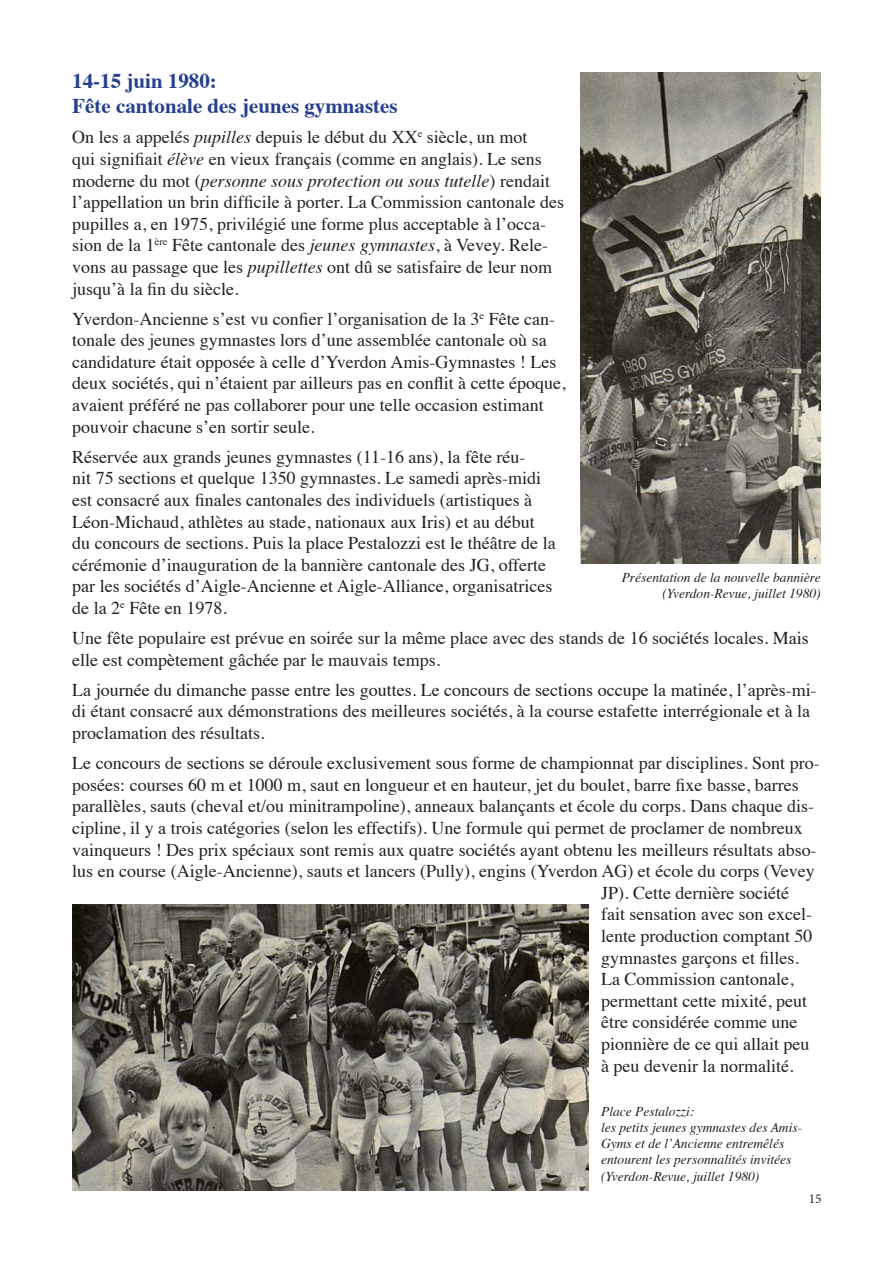
<style>
.page{position:relative;width:893px;height:1263px;background:#fff}
.page>*{position:absolute;margin:0;border:0;box-sizing:border-box;transform-origin:0 0}
.t1{font:700 21px "Times";color:#253f8e}
.t2{font:18px/21.6px "Times";color:#231f20}
.t3{font:italic 13.5px/16.2px "Times";color:#231f20}
.t4{font:13.5px "Minion Pro";color:#231f20}
.s1{font-style:italic}
</style>
<div class="page">
<img style="left:72px;top:904px;width:516px;height:287px">
<img style="left:580px;top:72px;width:241px;height:491px">
<p class="t1" style="left:72px;top:61px;width:146px">14-15 juin 1980:</p>
<p class="t1" style="left:72px;top:86px;width:327px">Fête cantonale des jeunes gymnastes</p>
<p class="t2" style="left:72px;top:125px;width:493px">On les a appelés <span class="s1">pupilles</span> depuis le début du XX<sup>e</sup> siècle, un mot<br>qui signifiait <span class="s1">élève</span> en vieux français (comme en anglais). Le sens moderne du mot (<span class="s1">personne sous protection ou sous tutelle</span>) rendait l’appellation un brin difficile à porter. La Commission cantonale des pupilles a, en 1975, privilégié une forme plus acceptable à l’occa&shy;sion de la 1<sup>ère</sup> Fête cantonale des <span class="s1">jeunes gymnastes</span>, à Vevey. Rele&shy;vons au passage que les <span class="s1">pupillettes</span> ont dû se satisfaire de leur nom jusqu’à la fin du siècle.</p>
<p class="t2" style="left:72px;top:306px;width:495px">Yverdon-Ancienne s’est vu confier l’organisation de la 3<sup>e</sup> Fête can&shy;tonale des jeunes gymnastes lors d’une assemblée cantonale où sa candidature était opposée à celle d’Yverdon Amis-Gymnastes ! Les deux sociétés, qui n’étaient par ailleurs pas en conflit à cette époque, avaient préféré ne pas collaborer pour une telle occasion estimant pouvoir chacune s’en sortir seule.</p>
<p class="t2" style="left:72px;top:444px;width:485px">Réservée aux grands jeunes gymnastes (11-16 ans), la fête réu-<br>nit 75 sections et quelque 1350 gymnastes. Le samedi après-midi est consacré aux finales cantonales des individuels (artistiques à Léon-Michaud, athlètes au stade, nationaux aux Iris) et au début du concours de sections. Puis la place Pestalozzi est le théâtre de la cérémonie d’inauguration de la bannière cantonale des JG, offerte par les sociétés d’Aigle-Ancienne et Aigle-Alliance, organisatrices de la 2<sup>e</sup> Fête en 1978.</p>
<p class="t2" style="left:72px;top:626px;width:738px">Une fête populaire est prévue en soirée sur la même place avec des stands de 16 sociétés locales. Mais elle est compètement gâchée par le mauvais temps.</p>
<p class="t2" style="left:72px;top:677px;width:746px">La journée du dimanche passe entre les gouttes. Le concours de sections occupe la matinée, l’après-mi&shy;di étant consacré aux démonstrations des meilleures sociétés, à la course estafette interrégionale et à la proclamation des résultats.</p>
<p class="t2" style="left:72px;top:751px;width:749px">Le concours de sections se déroule exclusivement sous forme de championnat par disciplines. Sont pro-</p>
<p class="t2" style="left:72px;top:772px;width:728px">posées: courses 60 m et 1000 m, saut en longueur et en hauteur, jet du boulet, barre fixe basse, barres</p>
<p class="t2" style="left:72px;top:794px;width:743px">parallèles, sauts (cheval et/ou minitrampoline), anneaux balançants et école du corps. Dans chaque dis-</p>
<p class="t2" style="left:72px;top:815px;width:732px">cipline, il y a trois catégories (selon les effectifs). Une formule qui permet de proclamer de nombreux</p>
<p class="t2" style="left:72px;top:837px;width:746px">vainqueurs ! Des prix spéciaux sont remis aux quatre sociétés ayant obtenu les meilleurs résultats abso-</p>
<p class="t2" style="left:72px;top:859px;width:744px">lus en course (Aigle-Ancienne), sauts et lancers (Pully), engins (Yverdon AG) et école du corps (Vevey</p>
<p class="t2" style="left:601px;top:880px;width:189px">JP). Cette dernière société</p>
<p class="t2" style="left:601px;top:902px;width:212px">fait sensation avec son excel-</p>
<p class="t2" style="left:601px;top:923px;width:213px">lente production comptant 50</p>
<p class="t2" style="left:601px;top:945px;width:199px">gymnastes garçons et filles.</p>
<p class="t2" style="left:601px;top:967px;width:194px">La Commission cantonale,</p>
<p class="t2" style="left:601px;top:988px;width:207px">permettant cette mixité, peut</p>
<p class="t2" style="left:601px;top:1010px;width:198px">être considérée comme une</p>
<p class="t2" style="left:601px;top:1031px;width:210px">pionnière de ce qui allait peu</p>
<p class="t2" style="left:601px;top:1053px;width:194px">à peu devenir la normalité.</p>
<p class="t3" style="left:622px;top:569px;width:200px">Présentation de la nouvelle bannière</p>
<p class="t3" style="left:662px;top:585px;width:160px">(Yverdon-Revue, juillet 1980)</p>
<p class="t3" style="left:601px;top:1102px;width:95px">Place Pestalozzi:</p>
<p class="t3" style="left:601px;top:1118px;width:203px">les petits jeunes gymnastes des Amis-<br>Gyms et de l’Ancienne entremêlés entourent les personnalités invitées</p>
<p class="t3" style="left:601px;top:1167px;width:160px">(Yverdon-Revue, juillet 1980)</p>
<p class="t4" style="left:809px;top:1189px;width:14px">15</p>
</div>
